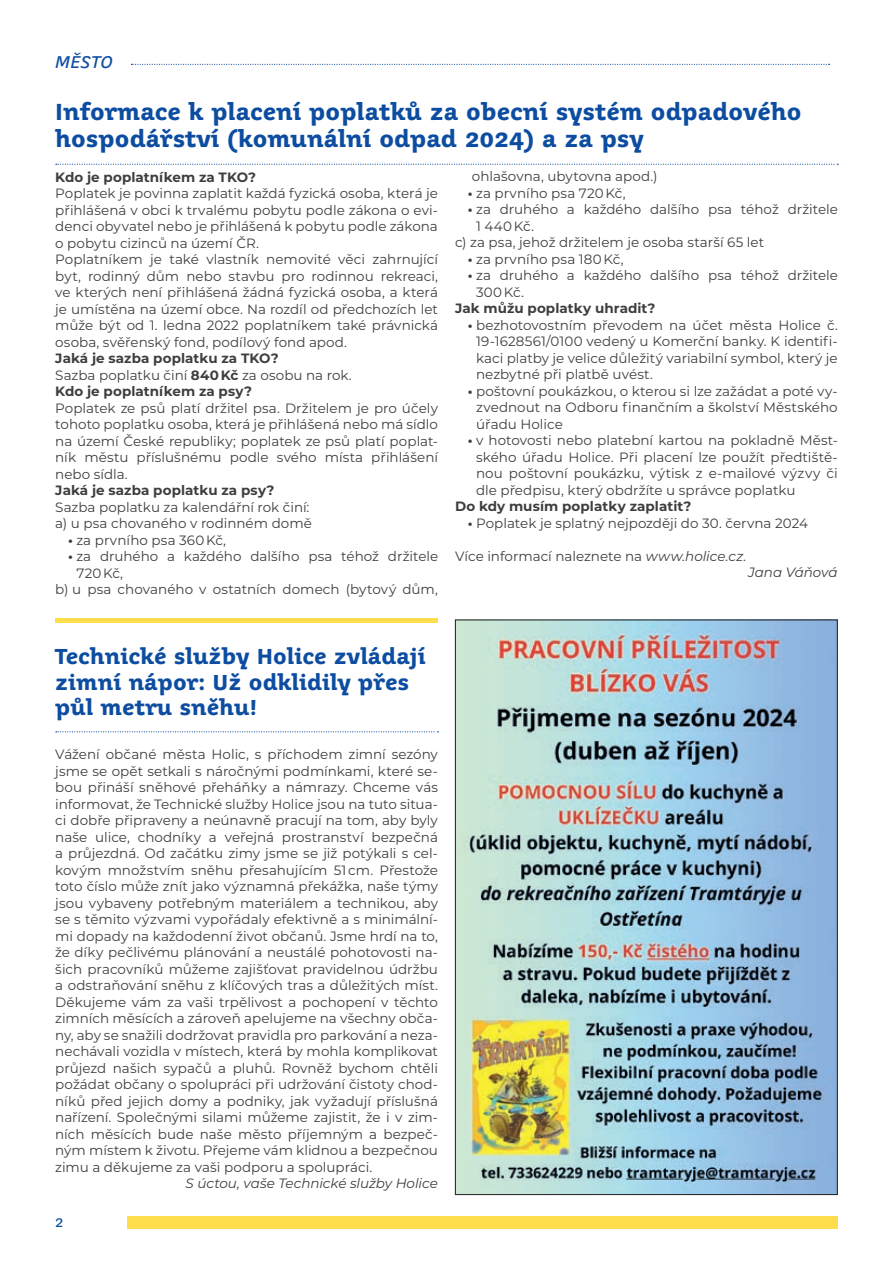
<style>
.page{position:relative;width:893px;height:1263px;background:#fff}
.page>*{position:absolute;margin:0;border:0;box-sizing:border-box;transform-origin:0 0}
.t1{font:700 22.5px/27px "Juvenis Text";color:#0d4da1}
.t2{font:700 21px/25.2px "Juvenis Text";color:#0d4da1}
.t3{font:italic 16.5px "Juvenis Text";letter-spacing:.01em;color:#0d4da1}
.t4{font:13.5px/16.5px "Montserrat";color:#3e3e3f;text-align:justify}
.t5{font:700 13.5px/16.5px "Montserrat";letter-spacing:.005em;color:#3e3e3f}
.t6{font:italic 13.5px "Montserrat";letter-spacing:-.005em;color:#3e3e3f}
.t7{font:13.5px "Juvenis Text";color:#0d4da1}
.s1{font-weight:400}
.s2{font-weight:700}
.s3{font-style:italic}
</style>
<div class="page">
<div style="left:128px;top:1216px;width:710px;height:13px;background:#ffde4e"></div>
<hr style="left:55px;top:618px;width:383px;height:4px;background:#ffde4e">
<svg style="left:131px;top:64px;width:699px;height:1px"></svg>
<svg style="left:56px;top:731px;width:382px;height:1px"></svg>
<svg style="left:56px;top:164px;width:782px;height:1px"></svg>
<img style="left:457px;top:622px;width:379px;height:571px">
<p class="t3" style="left:55px;top:52px;width:59px">MĚSTO</p>
<h1 class="t1" style="left:55px;top:99px;width:748px">Informace k placení poplatků za obecní systém odpadového hospodářství (komunální odpad 2024) a za psy</h1>
<p class="t5" style="left:55px;top:168px;width:202px">Kdo je poplatníkem za TKO?</p>
<p class="t4" style="left:55px;top:184px;width:384px;text-align:left">Poplatek je povinna zaplatit každá fyzická osoba, která je přihlášená v obci k trvalému pobytu podle zákona o evi&shy;denci obyvatel nebo je přihlášená k pobytu podle zákona o pobytu cizinců na území ČR.<br>Poplatníkem je také vlastník nemovité věci zahrnující byt, rodinný dům nebo stavbu pro rodinnou rekreaci, ve kterých není přihlášená žádná fyzická osoba, a která je umístěna na území obce. Na rozdíl od předchozích let může být od 1. ledna 2022 poplatníkem také právnická osoba, svěřenský fond, podílový fond apod.</p>
<p class="t5" style="left:55px;top:349px;width:298px">Jaká je sazba poplatku za TKO?<br><span class="s1">Sazba poplatku činí</span> 840 Kč <span class="s1">za osobu na rok.<br></span>Kdo je poplatníkem za psy?</p>
<p class="t4" style="left:55px;top:399px;width:384px">Poplatek ze psů platí držitel psa. Držitelem je pro účely tohoto poplatku osoba, která je přihlášená nebo má sídlo na území České republiky; poplatek ze psů platí poplat&shy;ník městu příslušnému podle svého místa přihlášení nebo sídla.</p>
<p class="t5" style="left:55px;top:481px;width:221px">Jaká je sazba poplatku za psy?</p>
<p class="t4" style="left:55px;top:498px;width:258px">Sazba poplatku za kalendářní rok činí: a) u psa chovaného v rodinném domě</p>
<p class="t4" style="left:68px;top:531px;width:160px"><span class="s2">•</span> za prvního psa 360 Kč,</p>
<p class="t4" style="left:68px;top:547px;width:372px"><span class="s2">•</span> za druhého a každého dalšího psa téhož držitele</p>
<p class="t4" style="left:76px;top:564px;width:48px">720 Kč,</p>
<p class="t4" style="left:55px;top:580px;width:384px">b) u psa chovaného v ostatních domech (bytový dům,</p>
<p class="t4" style="left:472px;top:168px;width:187px">ohlašovna, ubytovna apod.)</p>
<p class="t4" style="left:468px;top:184px;width:159px"><span class="s2">•</span> za prvního psa 720 Kč,</p>
<p class="t4" style="left:468px;top:201px;width:372px"><span class="s2">•</span> za druhého a každého dalšího psa téhož držitele</p>
<p class="t4" style="left:476px;top:217px;width:59px">1 440 Kč.</p>
<p class="t4" style="left:455px;top:234px;width:311px">c) za psa, jehož držitelem je osoba starší 65 let</p>
<p class="t4" style="left:468px;top:250px;width:157px"><span class="s2">•</span> za prvního psa 180 Kč,</p>
<p class="t4" style="left:476px;top:267px;width:363px;text-indent:-8px"><span class="s2">•</span> za druhého a každého dalšího psa téhož držitele<br>300 Kč.</p>
<p class="t5" style="left:455px;top:300px;width:202px">Jak můžu poplatky uhradit?</p>
<p class="t4" style="left:476px;top:316px;width:363px;text-indent:-8px"><span class="s2">•</span> bezhotovostním převodem na účet města Holice č.<br>19-1628561/0100 vedený u Komerční banky. K identifi&shy;kaci platby je velice důležitý variabilní symbol, který je nezbytné při platbě uvést.</p>
<p class="t4" style="left:476px;top:382px;width:363px;text-indent:-8px"><span class="s2">•</span> poštovní poukázkou, o kterou si lze zažádat a poté vy&shy;zvednout na Odboru finančním a školství Městského úřadu Holice</p>
<p class="t4" style="left:476px;top:432px;width:363px;text-indent:-8px"><span class="s2">•</span> v hotovosti nebo platební kartou na pokladně Měst&shy;ského úřadu Holice. Při placení lze použít předtiště&shy;nou poštovní poukázku, výtisk z e-mailové výzvy či dle předpisu, který obdržíte u správce poplatku</p>
<p class="t5" style="left:455px;top:498px;width:238px">Do kdy musím poplatky zaplatit?</p>
<p class="t4" style="left:468px;top:514px;width:342px"><span class="s2">•</span> Poplatek je splatný nejpozději do 30. června 2024</p>
<p class="t4" style="left:455px;top:547px;width:293px">Více informací naleznete na <span class="s3">www.holice.cz</span>.</p>
<p class="t6" style="left:748px;top:563px;width:91px">Jana Váňová</p>
<h2 class="t2" style="left:55px;top:644px;width:372px">Technické služby Holice zvládají zimní nápor: Už odklidily přes půl metru sněhu!</h2>
<p class="t4" style="left:55px;top:745px;width:384px">Vážení občané města Holic, s příchodem zimní sezóny jsme se opět setkali s náročnými podmínkami, které se&shy;bou přináší sněhové přeháňky a námrazy. Chceme vás informovat, že Technické služby Holice jsou na tuto situa&shy;ci dobře připraveny a neúnavně pracují na tom, aby byly naše ulice, chodníky a veřejná prostranství bezpečná a průjezdná. Od začátku zimy jsme se již potýkali s cel&shy;kovým množstvím sněhu přesahujícím 51 cm. Přestože toto číslo může znít jako významná překážka, naše týmy jsou vybaveny potřebným materiálem a technikou, aby se s těmito výzvami vypořádaly efektivně a s minimální&shy;mi dopady na každodenní život občanů. Jsme hrdí na to, že díky pečlivému plánování a neustálé pohotovosti na&shy;šich pracovníků můžeme zajišťovat pravidelnou údržbu a odstraňování sněhu z klíčových tras a důležitých míst.<br>Děkujeme vám za vaši trpělivost a pochopení v těchto zimních měsících a zároveň apelujeme na všechny obča&shy;ny, aby se snažili dodržovat pravidla pro parkování a neza&shy;nechávali vozidla v místech, která by mohla komplikovat průjezd našich sypačů a pluhů. Rovněž bychom chtěli požádat občany o spolupráci při udržování čistoty chod&shy;níků před jejich domy a podniky, jak vyžadují příslušná nařízení. Společnými silami můžeme zajistit, že i v zim&shy;ních měsících bude naše město příjemným a bezpeč&shy;ným místem k životu. Přejeme vám klidnou a bezpečnou zimu a děkujeme za vaši podporu a spolupráci.</p>
<p class="t6" style="left:186px;top:1174px;width:254px">S úctou, vaše Technické služby Holice</p>
<p class="t7" style="left:55px;top:1214px;width:10px">2</p>
</div>
